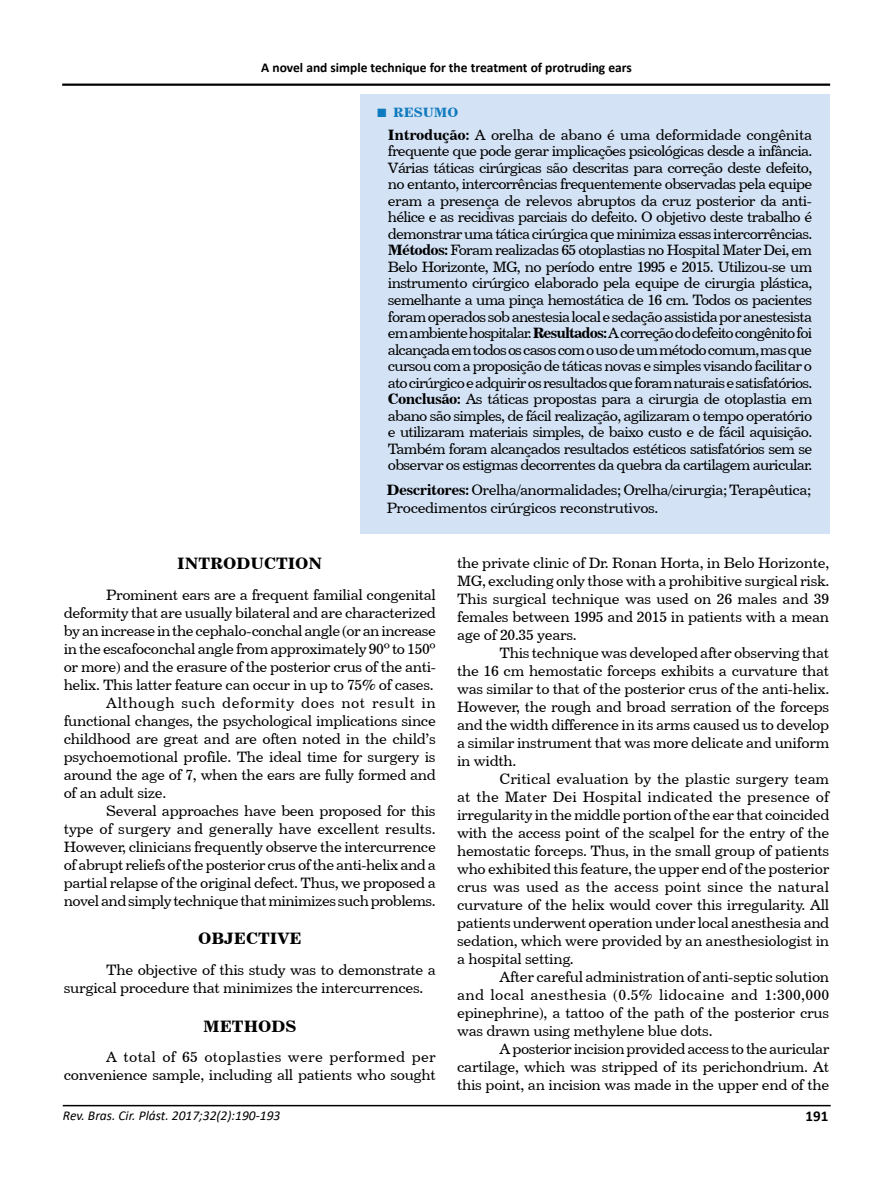
<style>
.page{position:relative;width:893px;height:1191px;background:#fff}
.page>*{position:absolute;margin:0;border:0;box-sizing:border-box;transform-origin:0 0}
.t1{font:16.5px "Century 731 BT Bold A";color:#000}
.t2{font:15px/18px "Century 731 BT Roman A";letter-spacing:-.025em;color:#000;text-align:justify}
.t3{font:15px "Century 731 BT Roman A";letter-spacing:-.005em;color:#000}
.t4{font:15px "Century 731 BT Roman A";letter-spacing:.035em;color:#000}
.t5{font:700 15px "Calibri";color:#000}
.t6{font:700 13.5px "Calibri";color:#000}
.t7{font:italic 13.5px "Calibri";color:#000}
.t8{font:13.5px "Century 731 BT Bold A";color:#0e7abf}
.s1{font-family:"Times New Roman";font-weight:700;font-size:18px}
.s2{font-family:"Century 731 BT Bold A"}
</style>
<div class="page">
<hr style="left:63px;top:1104px;width:768px;height:2px;background:#000">
<hr style="left:62px;top:84px;width:768px;height:2px;background:#000">
<div style="left:360px;top:94px;width:470px;height:440px;background:#d3e2f4"></div>
<p class="t6" style="left:261px;top:58px;width:372px">A novel and simple technique for the treatment of protruding ears</p>
<p class="t8" style="left:377px;top:104px;width:83px"><span class="s1">■</span> RESUMO</p>
<p class="t2" style="left:388px;top:126px;width:426px;line-height:16.5px"><span class="s2">Introdução:</span> A orelha de abano é uma deformidade congênita frequente que pode gerar implicações psicológicas desde a infância.<br>Várias táticas cirúrgicas são descritas para correção deste defeito, no entanto, intercorrências frequentemente observadas pela equipe eram a presença de relevos abruptos da cruz posterior da anti&shy;hélice e as recidivas parciais do defeito. O objetivo deste trabalho é demonstrar uma tática cirúrgica que minimiza essas intercorrências.<br><span class="s2">Métodos:</span> Foram realizadas 65 otoplastias no Hospital Mater Dei, em Belo Horizonte, MG, no período entre 1995 e 2015. Utilizou-se um instrumento cirúrgico elaborado pela equipe de cirurgia plástica, semelhante a uma pinça hemostática de 16 cm. Todos os pacientes foram operados sob anestesia local e sedação assistida por anestesista em ambiente hospitalar. <span class="s2">Resultados:</span> A correção do defeito congênito foi alcançada em todos os casos com o uso de um método comum, mas que cursou com a proposição de táticas novas e simples visando facilitar o ato cirúrgico e adquirir os resultados que foram naturais e satisfatórios.<br><span class="s2">Conclusão:</span> As táticas propostas para a cirurgia de otoplastia em abano são simples, de fácil realização, agilizaram o tempo operatório e utilizaram materiais simples, de baixo custo e de fácil aquisição.<br>Também foram alcançados resultados estéticos satisfatórios sem se observar os estigmas decorrentes da quebra da cartilagem auricular.</p>
<p class="t2" style="left:387px;top:480px;width:426px"><span class="s2">Descritores:</span> Orelha/anormalidades; Orelha/cirurgia; Terapêutica;<br>Procedimentos cirúrgicos reconstrutivos.</p>
<p class="t1" style="left:177px;top:553px;width:147px">INTRODUCTION</p>
<p class="t2" style="left:106px;top:585px;width:331px">Prominent ears are a frequent familial congenital</p>
<p class="t2" style="left:64px;top:603px;width:374px">deformity that are usually bilateral and are characterized</p>
<p class="t2" style="left:64px;top:621px;width:374px">by an increase in the cephalo-conchal angle (or an increase</p>
<p class="t2" style="left:64px;top:639px;width:373px">in the escafoconchal angle from approximately 90º to 150º</p>
<p class="t2" style="left:64px;top:657px;width:374px">or more) and the erasure of the posterior crus of the anti-</p>
<p class="t2" style="left:64px;top:675px;width:371px">helix. This latter feature can occur in up to 75% of cases.</p>
<p class="t4" style="left:106px;top:693px;width:331px">Although such deformity does not result in</p>
<p class="t2" style="left:64px;top:711px;width:374px">functional changes, the psychological implications since</p>
<p class="t2" style="left:64px;top:729px;width:374px">childhood are great and are often noted in the child’s</p>
<p class="t2" style="left:64px;top:747px;width:373px">psychoemotional profile. The ideal time for surgery is</p>
<p class="t2" style="left:64px;top:765px;width:374px">around the age of 7, when the ears are fully formed and</p>
<p class="t2" style="left:64px;top:783px;width:104px">of an adult size.</p>
<p class="t2" style="left:106px;top:801px;width:331px">Several approaches have been proposed for this</p>
<p class="t3" style="left:64px;top:819px;width:373px">type of surgery and generally have excellent results.</p>
<p class="t2" style="left:64px;top:837px;width:374px">However, clinicians frequently observe the intercurrence</p>
<p class="t2" style="left:64px;top:855px;width:374px">of abrupt reliefs of the posterior crus of the anti-helix and a</p>
<p class="t2" style="left:64px;top:873px;width:374px">partial relapse of the original defect. Thus, we proposed a</p>
<p class="t2" style="left:64px;top:891px;width:373px">novel and simply technique that minimizes such problems.</p>
<p class="t1" style="left:198px;top:928px;width:105px">OBJECTIVE</p>
<p class="t2" style="left:64px;top:960px;width:374px;text-indent:43px">The objective of this study was to demonstrate a surgical procedure that minimizes the intercurrences.</p>
<p class="t1" style="left:203px;top:1015px;width:95px">METHODS</p>
<p class="t2" style="left:64px;top:1047px;width:374px;text-align:right">A total of 65 otoplasties were performed per convenience sample, including all patients who sought</p>
<p class="t2" style="left:457px;top:553px;width:374px">the private clinic of Dr. Ronan Horta, in Belo Horizonte, MG, excluding only those with a prohibitive surgical risk.<br>This surgical technique was used on 26 males and 39 females between 1995 and 2015 in patients with a mean age of 20.35 years.</p>
<p class="t2" style="left:457px;top:643px;width:374px;text-indent:43px">This technique was developed after observing that the 16 cm hemostatic forceps exhibits a curvature that was similar to that of the posterior crus of the anti-helix.<br>However, the rough and broad serration of the forceps and the width difference in its arms caused us to develop a similar instrument that was more delicate and uniform in width.</p>
<p class="t2" style="left:457px;top:769px;width:374px;text-indent:43px">Critical evaluation by the plastic surgery team at the Mater Dei Hospital indicated the presence of irregularity in the middle portion of the ear that coincided with the access point of the scalpel for the entry of the hemostatic forceps. Thus, in the small group of patients who exhibited this feature, the upper end of the posterior crus was used as the access point since the natural curvature of the helix would cover this irregularity. All patients underwent operation under local anesthesia and sedation, which were provided by an anesthesiologist in a hospital setting.</p>
<p class="t2" style="left:457px;top:967px;width:374px;text-indent:43px">After careful administration of anti-septic solution and local anesthesia (0.5% lidocaine and 1:300,000 epinephrine), a tattoo of the path of the posterior crus was drawn using methylene blue dots.</p>
<p class="t2" style="left:457px;top:1039px;width:374px;text-indent:43px">A posterior incision provided access to the auricular cartilage, which was stripped of its perichondrium. At this point, an incision was made in the upper end of the</p>
<p class="t7" style="left:63px;top:1105px;width:219px">Rev. Bras. Cir. Plást. 2017;32(2):190-193</p>
<p class="t5" style="left:806px;top:1105px;width:24px">191</p>
</div>
